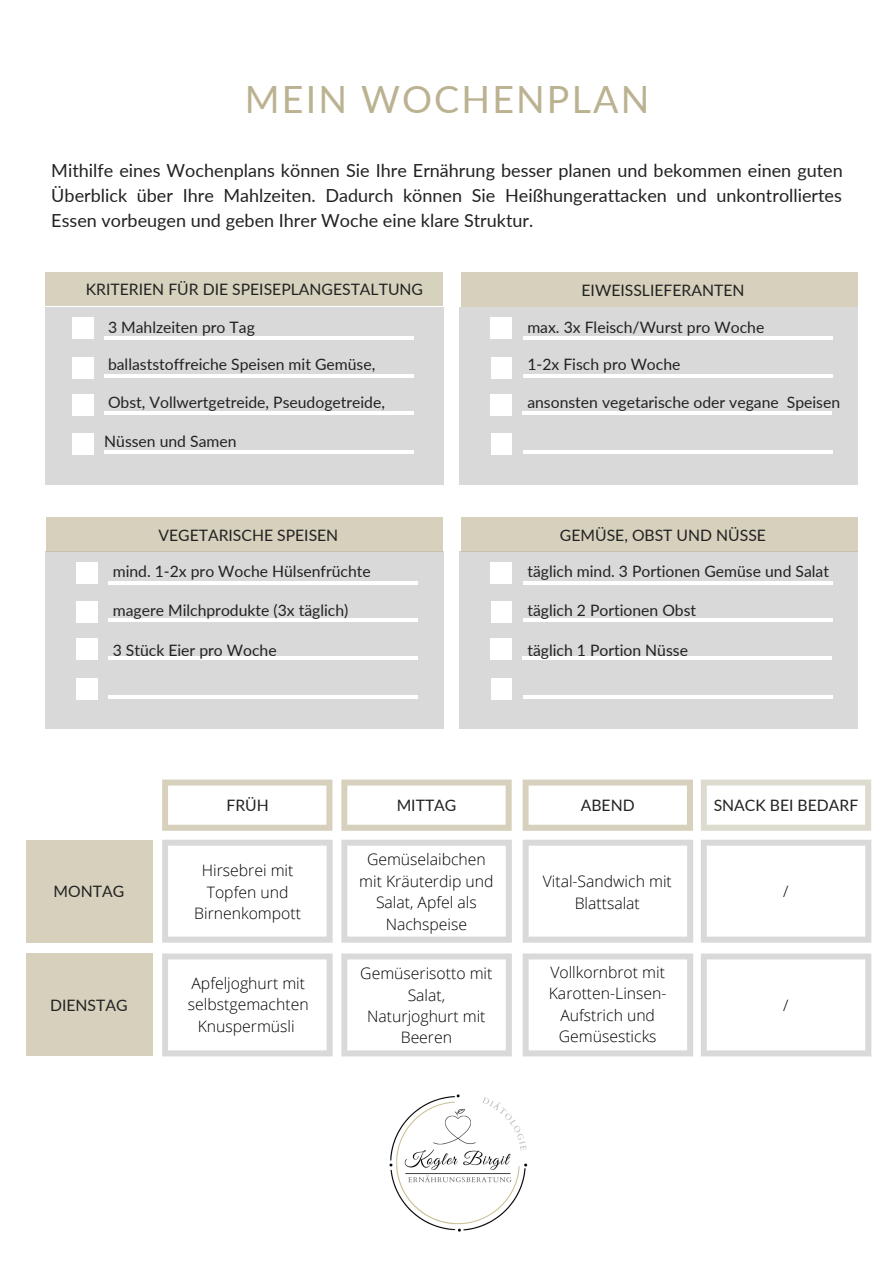
<style>
.page{position:relative;width:894px;height:1264px;background:#fff}
.page>*{position:absolute;margin:0;border:0;box-sizing:border-box;transform-origin:0 0}
.t1{font:37.5px "Lato";letter-spacing:.055em;color:#bbb291}
.t2{font:18px/24.8px "Lato";color:#222;text-align:justify}
.t3{font:15.75px "Lato";color:#222}
.t4{font:300 15.75px/21.5px "Open Sans";color:#000;text-align:center}
</style>
<div class="page">
<div style="left:45px;top:272px;width:398px;height:34px;background:#d7d2be"></div>
<div style="left:460px;top:307px;width:397px;height:177px;background:#d9d9d9"></div>
<div style="left:460px;top:273px;width:397px;height:34px;background:#d6d0bd"></div>
<div style="left:45px;top:307px;width:398px;height:177px;background:#d9d9d9"></div>
<div style="left:72px;top:317px;width:21px;height:22px;background:#fff"></div>
<hr style="left:104px;top:336px;width:309px;height:4px;background:#fff">
<div style="left:72px;top:356px;width:21px;height:22px;background:#fff"></div>
<hr style="left:104px;top:374px;width:309px;height:3px;background:#fff">
<div style="left:72px;top:393px;width:21px;height:22px;background:#fff"></div>
<hr style="left:104px;top:411px;width:309px;height:3px;background:#fff">
<div style="left:72px;top:433px;width:21px;height:21px;background:#fff"></div>
<hr style="left:104px;top:451px;width:309px;height:3px;background:#fff">
<div style="left:490px;top:317px;width:21px;height:22px;background:#fff"></div>
<hr style="left:522px;top:336px;width:310px;height:4px;background:#fff">
<div style="left:490px;top:356px;width:22px;height:22px;background:#fff"></div>
<hr style="left:522px;top:374px;width:310px;height:3px;background:#fff">
<div style="left:490px;top:393px;width:21px;height:22px;background:#fff"></div>
<hr style="left:522px;top:411px;width:309px;height:3px;background:#fff">
<div style="left:490px;top:433px;width:22px;height:21px;background:#fff"></div>
<hr style="left:522px;top:451px;width:310px;height:3px;background:#fff">
<div style="left:45px;top:551px;width:398px;height:178px;background:#d9d9d9"></div>
<div style="left:46px;top:517px;width:397px;height:34px;background:#d6d0bd"></div>
<div style="left:76px;top:562px;width:21px;height:21px;background:#fff"></div>
<hr style="left:108px;top:581px;width:309px;height:3px;background:#fff">
<div style="left:76px;top:601px;width:21px;height:21px;background:#fff"></div>
<hr style="left:108px;top:618px;width:309px;height:4px;background:#fff">
<div style="left:76px;top:638px;width:21px;height:21px;background:#fff"></div>
<svg style="left:108px;top:656px;width:309px;height:3px"></svg>
<div style="left:76px;top:678px;width:21px;height:21px;background:#fff"></div>
<hr style="left:108px;top:695px;width:309px;height:3px;background:#fff">
<div style="left:460px;top:551px;width:397px;height:178px;background:#d9d9d9"></div>
<div style="left:460px;top:517px;width:397px;height:34px;background:#d6d0bd"></div>
<div style="left:490px;top:562px;width:21px;height:21px;background:#fff"></div>
<hr style="left:522px;top:581px;width:310px;height:3px;background:#fff">
<div style="left:490px;top:601px;width:22px;height:21px;background:#fff"></div>
<hr style="left:522px;top:618px;width:310px;height:4px;background:#fff">
<div style="left:490px;top:638px;width:21px;height:21px;background:#fff"></div>
<svg style="left:522px;top:656px;width:309px;height:3px"></svg>
<div style="left:490px;top:678px;width:22px;height:21px;background:#fff"></div>
<hr style="left:522px;top:695px;width:310px;height:3px;background:#fff">
<div style="left:27px;top:839px;width:126px;height:103px;background:#d6d0bd"></div>
<svg style="left:162px;top:779px;width:170px;height:51px"></svg>
<svg style="left:341px;top:779px;width:170px;height:51px"></svg>
<svg style="left:522px;top:779px;width:170px;height:51px"></svg>
<svg style="left:701px;top:779px;width:169px;height:51px"></svg>
<svg style="left:162px;top:839px;width:170px;height:103px"></svg>
<svg style="left:341px;top:839px;width:170px;height:103px"></svg>
<svg style="left:522px;top:839px;width:171px;height:103px"></svg>
<svg style="left:701px;top:839px;width:170px;height:103px"></svg>
<svg style="left:162px;top:953px;width:170px;height:103px"></svg>
<div style="left:27px;top:953px;width:126px;height:103px;background:#d6d0bd"></div>
<svg style="left:341px;top:953px;width:170px;height:103px"></svg>
<svg style="left:522px;top:953px;width:171px;height:103px"></svg>
<svg style="left:701px;top:953px;width:170px;height:103px"></svg>
<img style="left:389px;top:1094px;width:139px;height:138px">
<p class="t1" style="left:245px;top:76px;width:406px">MEIN WOCHENPLAN</p>
<p class="t2" style="left:51px;top:158px;width:792px">Mithilfe eines Wochenplans können Sie Ihre Ernährung besser planen und bekommen einen guten Überblick über Ihre Mahlzeiten. Dadurch können Sie Heißhungerattacken und unkontrolliertes Essen vorbeugen und geben Ihrer Woche eine klare Struktur.</p>
<p class="t3" style="left:86px;top:280px;width:338px">KRITERIEN FÜR DIE SPEISEPLANGESTALTUNG</p>
<p class="t3" style="left:581px;top:280px;width:164px">EIWEISSLIEFERANTEN</p>
<p class="t3" style="left:108px;top:317px;width:148px">3 Mahlzeiten pro Tag</p>
<p class="t3" style="left:108px;top:354px;width:269px">ballaststoffreiche Speisen mit Gemüse,</p>
<p class="t3" style="left:527px;top:317px;width:238px">max. 3x Fleisch/Wurst pro Woche</p>
<p class="t3" style="left:527px;top:354px;width:155px">1-2x Fisch pro Woche</p>
<p class="t3" style="left:108px;top:392px;width:278px">Obst, Vollwertgetreide, Pseudogetreide,</p>
<p class="t3" style="left:104px;top:432px;width:134px">Nüssen und Samen</p>
<p class="t3" style="left:158px;top:525px;width:181px">VEGETARISCHE SPEISEN</p>
<p class="t3" style="left:113px;top:561px;width:259px">mind. 1-2x pro Woche Hülsenfrüchte</p>
<p class="t3" style="left:113px;top:601px;width:237px">magere Milchprodukte (3x täglich)</p>
<p class="t3" style="left:113px;top:640px;width:165px">3 Stück Eier pro Woche</p>
<p class="t3" style="left:527px;top:392px;width:314px">ansonsten vegetarische oder vegane Speisen</p>
<p class="t3" style="left:560px;top:525px;width:207px">GEMÜSE, OBST UND NÜSSE</p>
<p class="t3" style="left:527px;top:561px;width:303px">täglich mind. 3 Portionen Gemüse und Salat</p>
<p class="t3" style="left:527px;top:601px;width:170px">täglich 2 Portionen Obst</p>
<p class="t3" style="left:527px;top:640px;width:162px">täglich 1 Portion Nüsse</p>
<p class="t3" style="left:53px;top:881px;width:72px">MONTAG</p>
<p class="t3" style="left:50px;top:995px;width:79px">DIENSTAG</p>
<p class="t3" style="left:226px;top:795px;width:44px">FRÜH</p>
<p class="t3" style="left:396px;top:795px;width:61px">MITTAG</p>
<p class="t3" style="left:580px;top:795px;width:55px">ABEND</p>
<p class="t3" style="left:713px;top:795px;width:146px">SNACK BEI BEDARF</p>
<p class="t4" style="left:194px;top:859px;width:108px">Hirsebrei mit<br>Topfen und<br>Birnenkompott</p>
<p class="t4" style="left:188px;top:972px;width:122px">Apfeljoghurt mit selbstgemachten<br>Knuspermüsli</p>
<p class="t4" style="left:359px;top:848px;width:136px">Gemüselaibchen mit Kräuterdip und<br>Salat, Apfel als<br>Nachspeise</p>
<p class="t4" style="left:360px;top:962px;width:134px">Gemüserisotto mit<br>Salat,</p>
<p class="t4" style="left:367px;top:1005px;width:120px">Naturjoghurt mit<br>Beeren</p>
<p class="t4" style="left:542px;top:870px;width:131px">Vital-Sandwich mit<br>Blattsalat</p>
<p class="t4" style="left:783px;top:880px;width:7px">/</p>
<p class="t4" style="left:548px;top:961px;width:119px">Vollkornbrot mit<br>Karotten-Linsen-<br>Aufstrich und<br>Gemüsesticks</p>
<p class="t4" style="left:783px;top:993px;width:7px">/</p>
</div>
